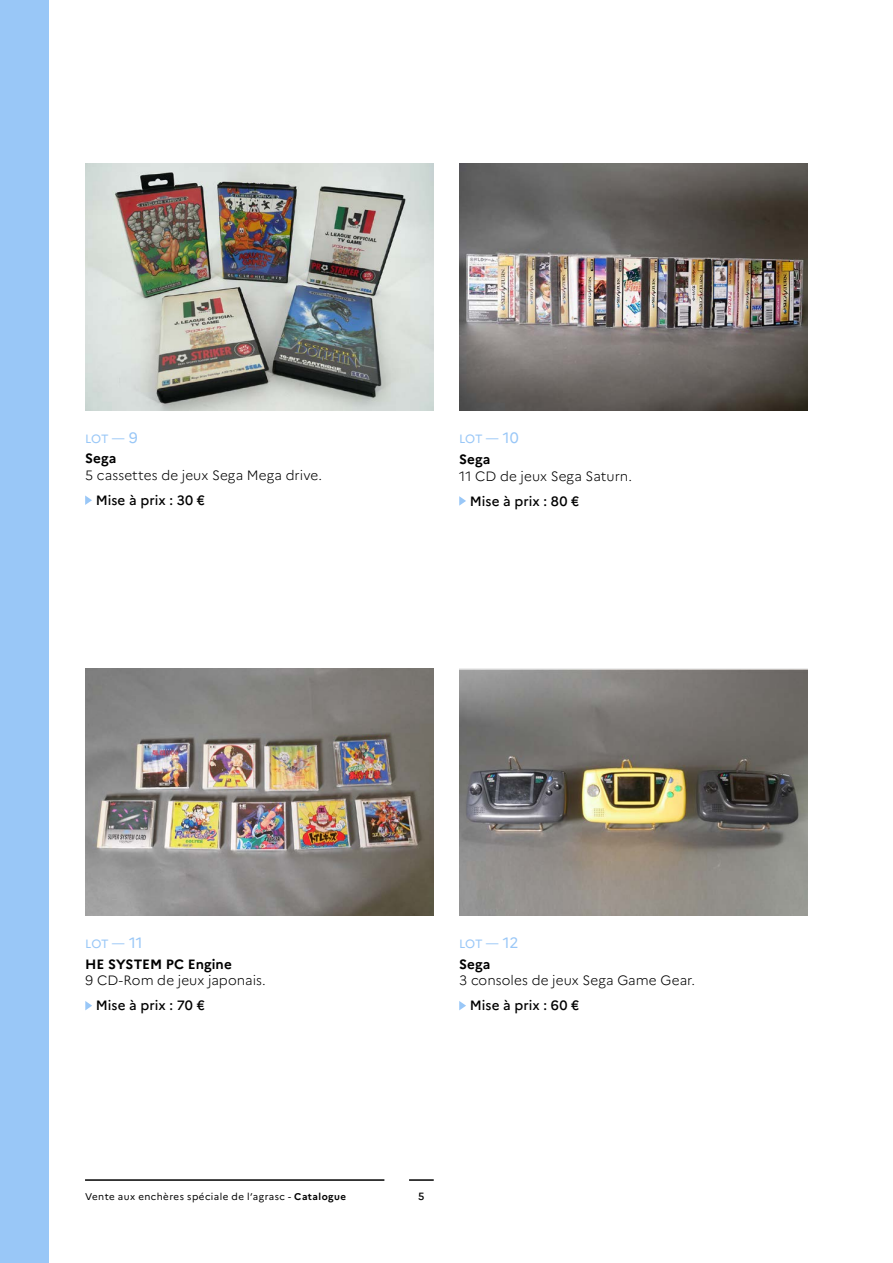
<style>
.page{position:relative;width:893px;height:1263px;background:#fff}
.page>*{position:absolute;margin:0;border:0;box-sizing:border-box;transform-origin:0 0}
.t1{font:300 13.5px "Marianne";letter-spacing:.005em;color:#000}
.t2{font:500 13.5px "Marianne";letter-spacing:.005em;color:#000}
.t3{font:700 13.5px "Marianne";letter-spacing:.005em;color:#000}
.t4{font:12px "Marianne";letter-spacing:-.02em;color:#99c7f7}
.t5{font:500 10.5px "Marianne";color:#000}
.t6{font:9.75px "Marianne";letter-spacing:.045em;color:#000}
.s1{font-size:15px}
.s2{font-weight:700}
</style>
<div class="page">
<hr style="left:409px;top:1179px;width:25px;height:2px;background:#000">
<hr style="left:85px;top:1179px;width:299px;height:2px;background:#000">
<div style="left:0;top:0;width:49px;height:1263px;background:#99c7f7"></div>
<img style="left:85px;top:164px;width:349px;height:246px">
<img style="left:85px;top:668px;width:349px;height:247px">
<img style="left:459px;top:164px;width:349px;height:246px">
<img style="left:459px;top:669px;width:349px;height:246px">
<svg style="left:85px;top:495px;width:7px;height:10px"></svg>
<svg style="left:85px;top:1001px;width:7px;height:9px"></svg>
<svg style="left:459px;top:496px;width:7px;height:10px"></svg>
<svg style="left:459px;top:1001px;width:7px;height:9px"></svg>
<p class="t4" style="left:85px;top:431px;width:54px">LOT — <span class="s1">9</span></p>
<p class="t3" style="left:85px;top:450px;width:33px">Sega</p>
<p class="t1" style="left:85px;top:467px;width:238px">5 cassettes de jeux Sega Mega drive.</p>
<p class="t2" style="left:96px;top:492px;width:111px">Mise à prix : 30 €</p>
<p class="t4" style="left:459px;top:432px;width:61px">LOT — <span class="s1">10</span></p>
<p class="t3" style="left:459px;top:451px;width:33px">Sega</p>
<p class="t1" style="left:459px;top:468px;width:174px">11 CD de jeux Sega Saturn.</p>
<p class="t2" style="left:470px;top:493px;width:111px">Mise à prix : 80 €</p>
<p class="t4" style="left:85px;top:936px;width:59px">LOT — <span class="s1">11</span></p>
<p class="t3" style="left:85px;top:956px;width:148px">HE SYSTEM PC Engine</p>
<p class="t1" style="left:85px;top:972px;width:182px">9 CD-Rom de jeux japonais.</p>
<p class="t2" style="left:96px;top:997px;width:111px">Mise à prix : 70 €</p>
<p class="t4" style="left:459px;top:936px;width:61px">LOT — <span class="s1">12</span></p>
<p class="t3" style="left:459px;top:956px;width:33px">Sega</p>
<p class="t1" style="left:459px;top:972px;width:238px">3 consoles de jeux Sega Game Gear.</p>
<p class="t2" style="left:470px;top:997px;width:111px">Mise à prix : 60 €</p>
<p class="t6" style="left:85px;top:1190px;width:263px">Vente aux enchères spéciale de l’agrasc - <span class="s2">Catalogue</span></p>
<p class="t5" style="left:418px;top:1190px;width:8px">5</p>
</div>
